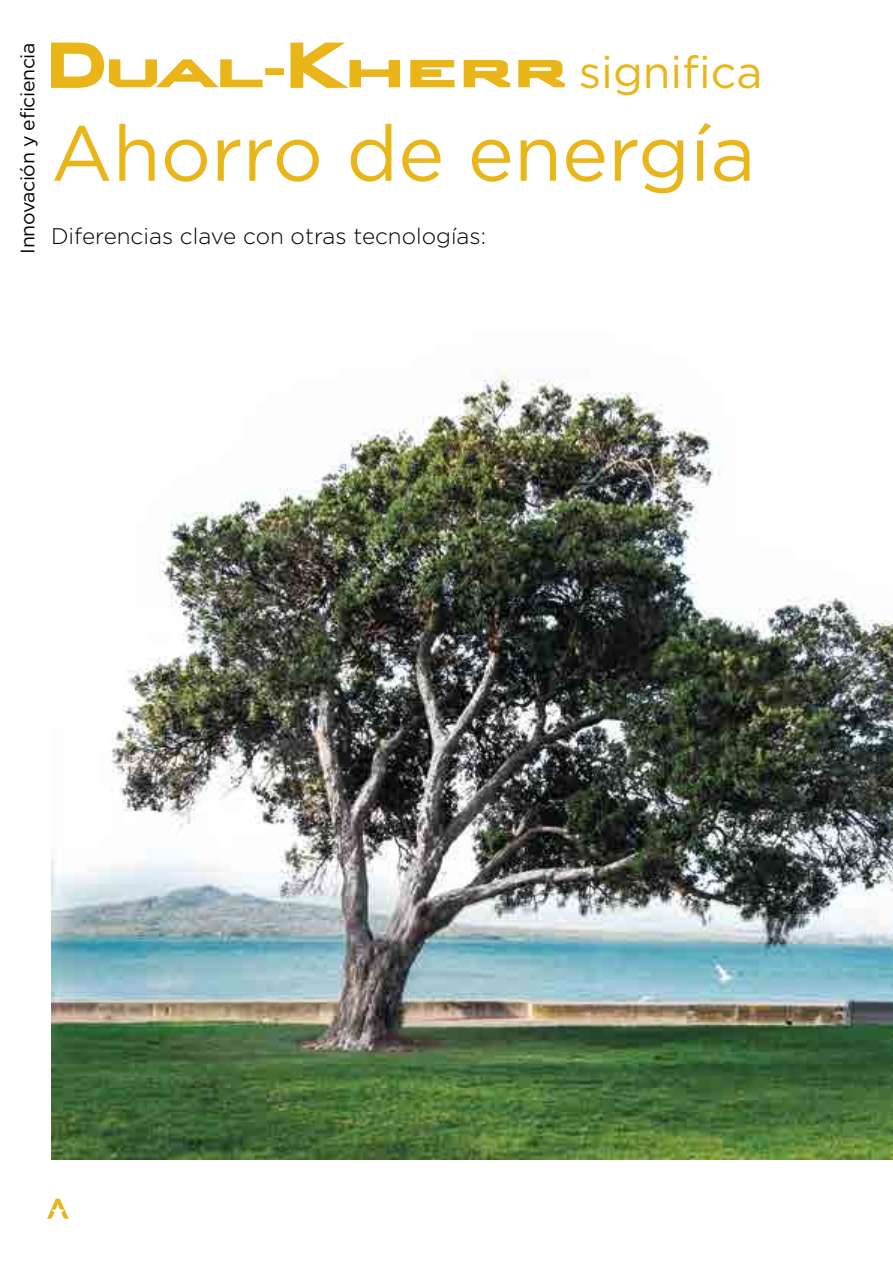
<style>
.page{position:relative;width:893px;height:1263px;background:#fff}
.page>*{position:absolute;margin:0;border:0;box-sizing:border-box;transform-origin:0 0}
.t1{font:78px "Gotham";color:#e9b518}
.t2{font:45px "Gotham";color:#e9b518}
.t3{font:300 22.5px "Gotham";color:#000}
.t4{font:19.5px "Gotham";letter-spacing:-.02em;color:#000}
</style>
<div class="page">
<img style="left:51px;top:83px;width:842px;height:1077px">
<svg style="left:51px;top:43px;width:514px;height:45px"></svg>
<svg style="left:47px;top:1199px;width:22px;height:20px"></svg>
<p class="t4" style="left:15px;top:254px;width:213px;rotate:-90deg">Innovación y eficiencia</p>
<h2 class="t2" style="left:579px;top:43px;width:185px">significa</h2>
<h1 class="t1" style="left:51px;top:103px;width:706px">Ahorro de energía</h1>
<p class="t3" style="left:51px;top:222px;width:437px">Diferencias clave con otras tecnologías:</p>
</div>
